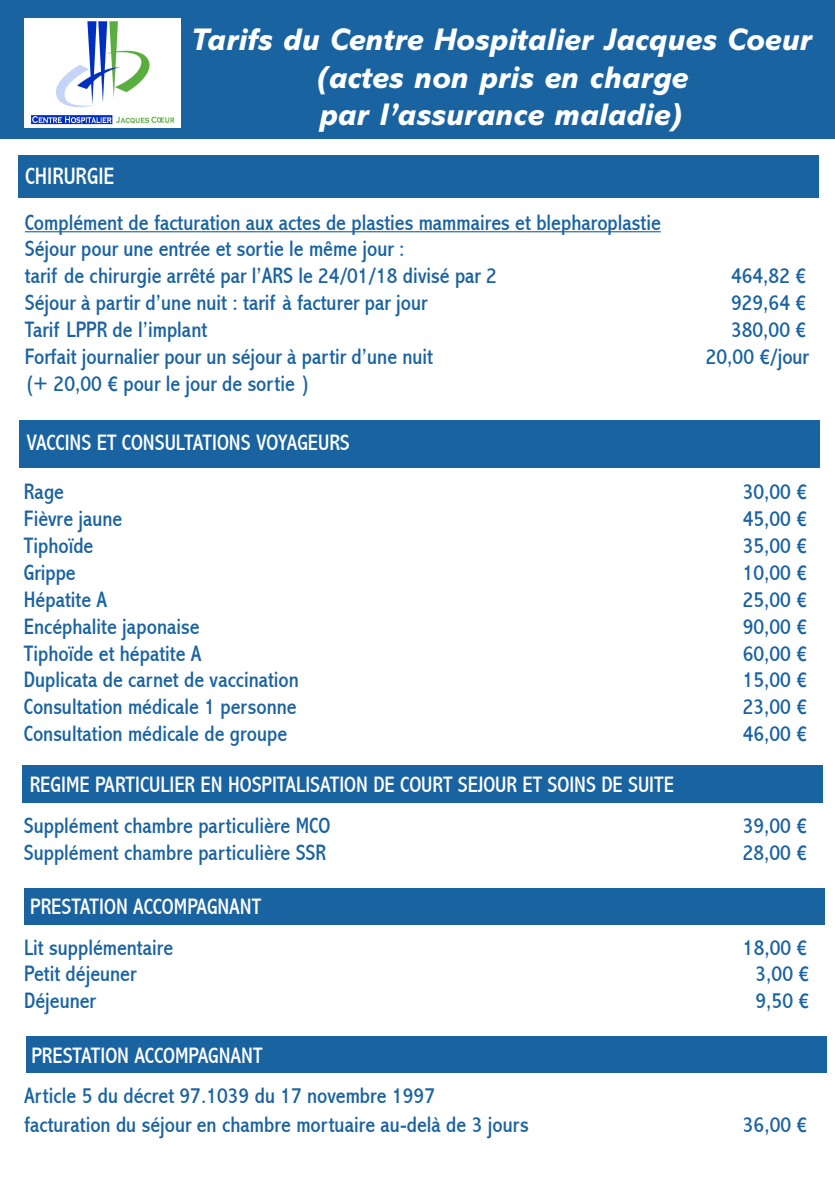
<style>
.page{position:relative;width:835px;height:1180px;background:#fff}
.page>*{position:absolute;margin:0;border:0;box-sizing:border-box;transform-origin:0 0}
.t1{font:italic 800 31.5px/37.8px "Abadi MT Std";color:#fff;text-align:center}
.t2{font:condensed 23.8px "Abadi";color:#fff}
.t3{font:condensed 22.4px/26.9px "Abadi";color:#1a63a1}
.t4{font:condensed 22.4px "Abadi";color:#fff}
</style>
<div class="page">
<div style="left:0;top:0;width:834px;height:139px;background:#1a63a1"></div>
<img style="left:25px;top:18px;width:156px;height:110px">
<div style="left:18px;top:155px;width:800px;height:43px;background:#1a63a1"></div>
<div style="left:20px;top:420px;width:799px;height:48px;background:#1a63a1"></div>
<div style="left:23px;top:765px;width:800px;height:38px;background:#1a63a1"></div>
<div style="left:25px;top:888px;width:800px;height:37px;background:#1a63a1"></div>
<div style="left:26px;top:1036px;width:800px;height:37px;background:#1a63a1"></div>
<hr style="left:25px;top:231px;width:635px;height:1px;background:#1a63a1">
<p class="t2" style="left:25px;top:162px;width:91px">CHIRURGIE</p>
<p class="t1" style="left:191px;top:21px;width:622px">Tarifs du Centre Hospitalier Jacques Coeur (actes non pris en charge<br>par l’assurance maladie)</p>
<p class="t3" style="left:25px;top:209px;width:637px">Complément de facturation aux actes de plasties mammaires et blepharoplastie<br>Séjour pour une entrée et sortie le même jour :<br>tarif de chirurgie arrêté par l’ARS le 24/01/18 divisé par 2</p>
<p class="t3" style="left:730px;top:263px;width:77px">464,82 €</p>
<p class="t3" style="left:25px;top:290px;width:404px">Séjour à partir d’une nuit : tarif à facturer par jour</p>
<p class="t3" style="left:730px;top:290px;width:77px">929,64 €</p>
<p class="t3" style="left:25px;top:316px;width:184px">Tarif LPPR de l’implant</p>
<p class="t3" style="left:730px;top:316px;width:77px">380,00 €</p>
<p class="t3" style="left:25px;top:343px;width:409px">Forfait journalier pour un séjour à partir d’une nuit</p>
<p class="t3" style="left:705px;top:343px;width:105px">20,00 €/jour</p>
<p class="t3" style="left:25px;top:370px;width:287px">(+ 20,00 € pour le jour de sortie )</p>
<p class="t4" style="left:26px;top:430px;width:324px">VACCINS ET CONSULTATIONS VOYAGEURS</p>
<p class="t3" style="left:24px;top:479px;width:42px">Rage</p>
<p class="t3" style="left:742px;top:479px;width:66px">30,00 €</p>
<p class="t3" style="left:24px;top:505px;width:100px">Fièvre jaune</p>
<p class="t3" style="left:742px;top:505px;width:66px">45,00 €</p>
<p class="t3" style="left:24px;top:532px;width:71px">Tiphoïde</p>
<p class="t3" style="left:742px;top:532px;width:66px">35,00 €</p>
<p class="t3" style="left:24px;top:559px;width:53px">Grippe</p>
<p class="t3" style="left:742px;top:559px;width:66px">10,00 €</p>
<p class="t3" style="left:24px;top:586px;width:85px">Hépatite A</p>
<p class="t3" style="left:742px;top:586px;width:66px">25,00 €</p>
<p class="t3" style="left:24px;top:613px;width:177px">Encéphalite japonaise</p>
<p class="t3" style="left:742px;top:613px;width:66px">90,00 €</p>
<p class="t3" style="left:24px;top:640px;width:179px">Tiphoïde et hépatite A</p>
<p class="t3" style="left:742px;top:640px;width:66px">60,00 €</p>
<p class="t3" style="left:24px;top:667px;width:276px">Duplicata de carnet de vaccination</p>
<p class="t3" style="left:742px;top:667px;width:66px">15,00 €</p>
<p class="t3" style="left:24px;top:694px;width:274px">Consultation médicale 1 personne</p>
<p class="t3" style="left:742px;top:694px;width:66px">23,00 €</p>
<p class="t3" style="left:24px;top:720px;width:265px">Consultation médicale de groupe</p>
<p class="t3" style="left:742px;top:720px;width:66px">46,00 €</p>
<p class="t4" style="left:30px;top:771px;width:645px">REGIME PARTICULIER EN HOSPITALISATION DE COURT SEJOUR ET SOINS DE SUITE</p>
<p class="t3" style="left:24px;top:812px;width:308px">Supplément chambre particulière MCO</p>
<p class="t3" style="left:742px;top:812px;width:66px">39,00 €</p>
<p class="t3" style="left:24px;top:839px;width:303px">Supplément chambre particulière SSR</p>
<p class="t3" style="left:742px;top:839px;width:66px">28,00 €</p>
<p class="t4" style="left:30px;top:894px;width:233px">PRESTATION ACCOMPAGNANT</p>
<p class="t3" style="left:24px;top:934px;width:151px">Lit supplémentaire</p>
<p class="t3" style="left:742px;top:934px;width:66px">18,00 €</p>
<p class="t3" style="left:24px;top:961px;width:114px">Petit déjeuner</p>
<p class="t3" style="left:755px;top:961px;width:55px">3,00 €</p>
<p class="t3" style="left:24px;top:987px;width:73px">Déjeuner</p>
<p class="t3" style="left:755px;top:987px;width:55px">9,50 €</p>
<p class="t4" style="left:31px;top:1042px;width:233px">PRESTATION ACCOMPAGNANT</p>
<p class="t3" style="left:24px;top:1082px;width:506px;line-height:28.6px">Article 5 du décret 97.1039 du 17 novembre 1997<br>facturation du séjour en chambre mortuaire au-delà de 3 jours</p>
<p class="t3" style="left:742px;top:1111px;width:66px">36,00 €</p>
</div>
